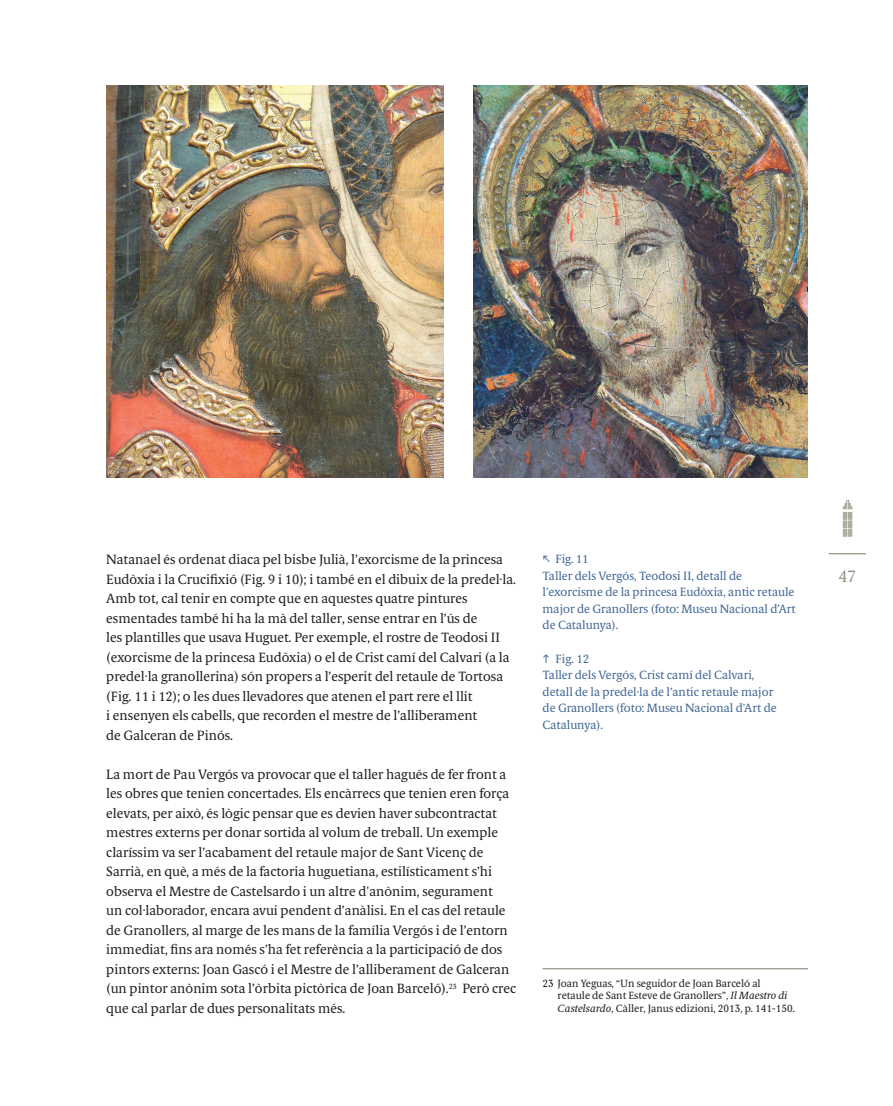
<style>
.page{position:relative;width:893px;height:1106px;background:#fff}
.page>*{position:absolute;margin:0;border:0;box-sizing:border-box;transform-origin:0 0}
.t1{font:16.5px "Berlingske Serif Tx";color:#949082}
.t2{font:13.5px/19.5px "Berlingske Serif Tx";color:#231f20}
.t3{font:12px/16.5px "Berlingske Serif Tx";color:#426895}
.t4{font:10.5px/12.6px "Berlingske Serif Tx";color:#231f20}
.s1{font-style:italic}
</style>
<div class="page">
<hr style="left:829px;top:553px;width:37px;height:1px;background:#807463">
<svg style="left:843px;top:500px;width:9px;height:37px"></svg>
<img style="left:106px;top:85px;width:338px;height:392px">
<img style="left:473px;top:85px;width:335px;height:392px">
<hr style="left:543px;top:968px;width:265px;height:1px;background:#817d71">
<p class="t2" style="left:106px;top:549px;width:411px">Natanael és ordenat diaca pel bisbe Julià, l’exorcisme de la princesa Eudòxia i la Crucifixió (Fig. 9 i 10); i també en el dibuix de la predel·la.<br>Amb tot, cal tenir en compte que en aquestes quatre pintures esmentades també hi ha la mà del taller, sense entrar en l’ús de<br>les plantilles que usava Huguet. Per exemple, el rostre de Teodosi II (exorcisme de la princesa Eudòxia) o el de Crist camí del Calvari (a la predel·la granollerina) són propers a l’esperit del retaule de Tortosa (Fig. 11 i 12); o les dues llevadores que atenen el part rere el llit<br>i ensenyen els cabells, que recorden el mestre de l’alliberament<br>de Galceran de Pinós.</p>
<p class="t2" style="left:106px;top:764px;width:411px">La mort de Pau Vergós va provocar que el taller hagués de fer front a les obres que tenien concertades. Els encàrrecs que tenien eren força elevats, per això, és lògic pensar que es devien haver subcontractat mestres externs per donar sortida al volum de treball. Un exemple claríssim va ser l’acabament del retaule major de Sant Vicenç de Sarrià, en què, a més de la factoria huguetiana, estilísticament s’hi observa el Mestre de Castelsardo i un altre d'anònim, segurament<br>un col·laborador, encara avui pendent d’anàlisi. En el cas del retaule de Granollers, al marge de les mans de la família Vergós i de l’entorn immediat, fins ara només s’ha fet referència a la participació de dos pintors externs: Joan Gascó i el Mestre de l’alliberament de Galceran (un pintor anònim sota l’òrbita pictòrica de Joan Barceló).<sup>23</sup> Però crec que cal parlar de dues personalitats més.</p>
<p class="t3" style="left:543px;top:550px;width:255px;text-indent:13px">Fig. 11<br>Taller dels Vergós, Teodosi II, detall de l’exorcisme de la princesa Eudòxia, antic retaule major de Granollers (foto: Museu Nacional d’Art de Catalunya).</p>
<p class="t3" style="left:543px;top:650px;width:236px;text-indent:13px">Fig. 12<br>Taller dels Vergós, Crist camí del Calvari, detall de la predel·la de l’antic retaule major de Granollers (foto: Museu Nacional d’Art de<br>Catalunya).</p>
<p class="t4" style="left:558px;top:976px;width:239px;text-indent:-15px">23 Joan Yeguas, “Un seguidor de Joan Barceló al retaule de Sant Esteve de Granollers”, <span class="s1">Il Maestro di<br>Castelsardo</span>, Càller, Janus edizioni, 2013, p. 141-150.</p>
<p class="t1" style="left:838px;top:564px;width:19px">47</p>
</div>
